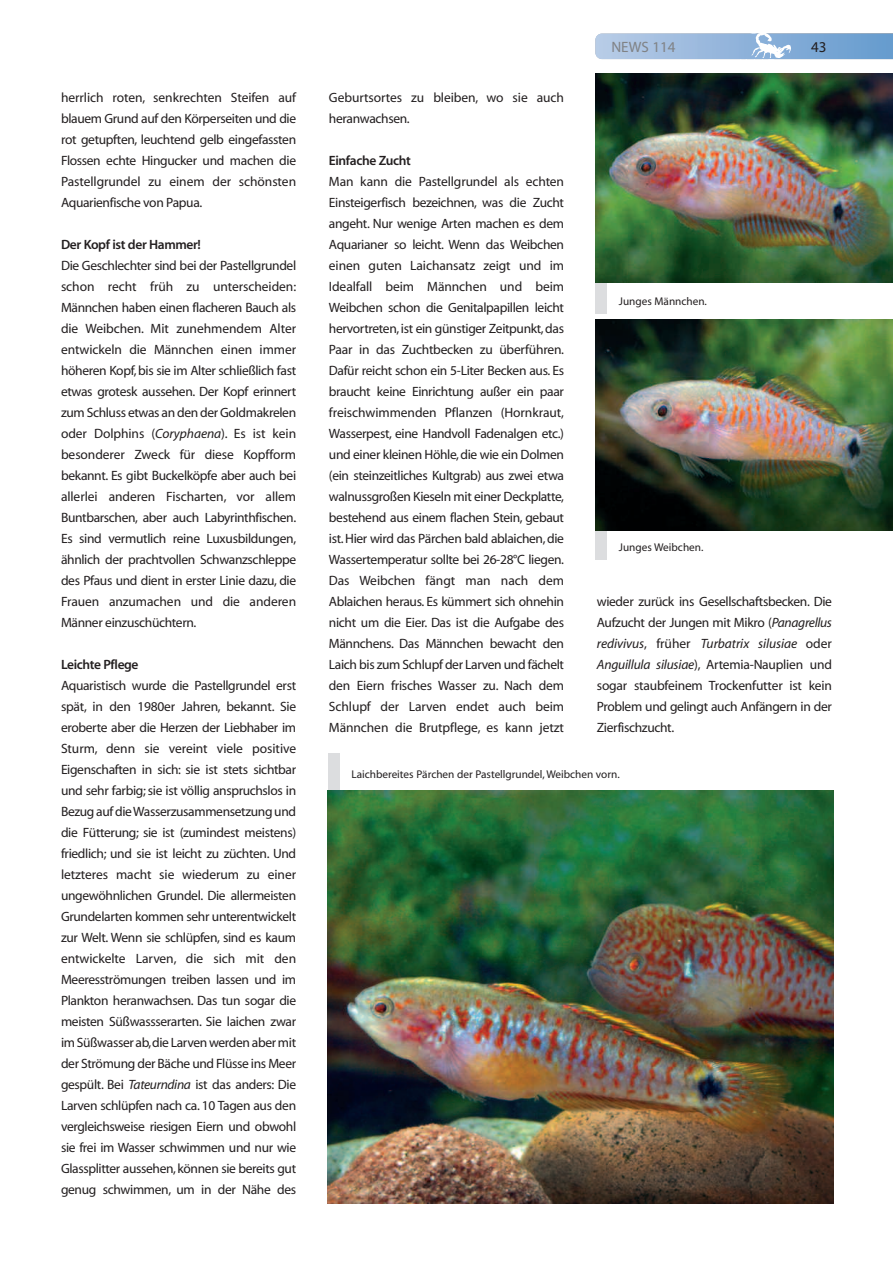
<style>
.page{position:relative;width:893px;height:1263px;background:#fff}
.page>*{position:absolute;margin:0;border:0;box-sizing:border-box;transform-origin:0 0}
.t1{font:15px "Myriad MM 412 wt 601 wd";color:#808285}
.t2{font:15px "Myriad MM 412 wt 601 wd";color:#231f20}
.t3{font:13.5px/21px "Myriad MM 412 wt 601 wd";letter-spacing:-.025em;color:#231f20;text-align:justify}
.t4{font:13.5px "Myriad MM 565 wt 600 wd";letter-spacing:-.025em;color:#231f20}
.t5{font:13.5px/21px "Myriad MM 412 wt 601 wd";letter-spacing:-.005em;color:#231f20}
.t6{font:13.5px "Myriad MM It 412 wt 601 wd";letter-spacing:-.005em;color:#231f20}
.t7{font:11.25px "Myriad MM 412 wt 601 wd";color:#231f20}
.s1{font-family:"Myriad MM It 412 wt 601 wd"}
.s2{font-family:"Myriad MM 412 wt 601 wd"}
</style>
<div class="page">
<svg style="left:595px;top:33px;width:298px;height:27px;background:#98b9dc"></svg>
<div style="left:328px;top:753px;width:12px;height:43px;background:#dcdddf"></div>
<img style="left:327px;top:791px;width:506px;height:412px">
<div style="left:595px;top:271px;width:12px;height:43px;background:#dcdddf"></div>
<img style="left:595px;top:73px;width:298px;height:210px">
<div style="left:595px;top:517px;width:12px;height:43px;background:#dcdddf"></div>
<img style="left:595px;top:320px;width:298px;height:210px">
<p class="t3" style="left:61px;top:88px;width:237px">herrlich roten, senkrechten Steifen auf blauem Grund auf den Körperseiten und die rot getupften, leuchtend gelb eingefassten Flossen echte Hingucker und machen die Pastellgrundel zu einem der schönsten Aquarienfische von Papua.</p>
<p class="t4" style="left:61px;top:239px;width:141px">Der Kopf ist der Hammer!</p>
<p class="t3" style="left:61px;top:256px;width:237px">Die Geschlechter sind bei der Pastellgrundel schon recht früh zu unterscheiden:<br>Männchen haben einen flacheren Bauch als die Weibchen. Mit zunehmendem Alter entwickeln die Männchen einen immer höheren Kopf,bis sie im Alter schließlich fast etwas grotesk aussehen. Der Kopf erinnert zum Schluss etwas an den der Goldmakrelen oder Dolphins (<span class="s1">Coryphaena</span>). Es ist kein besonderer Zweck für diese Kopfform bekannt. Es gibt Buckelköpfe aber auch bei allerlei anderen Fischarten, vor allem Buntbarschen, aber auch Labyrinthfischen.<br>Es sind vermutlich reine Luxusbildungen, ähnlich der prachtvollen Schwanzschleppe des Pfaus und dient in erster Linie dazu, die Frauen anzumachen und die anderen Männer einzuschüchtern.</p>
<p class="t4" style="left:61px;top:659px;width:79px">Leichte Pflege</p>
<p class="t3" style="left:61px;top:676px;width:237px">Aquaristisch wurde die Pastellgrundel erst spät, in den 1980er Jahren, bekannt. Sie eroberte aber die Herzen der Liebhaber im Sturm, denn sie vereint viele positive Eigenschaften in sich: sie ist stets sichtbar und sehr farbig; sie ist völlig anspruchslos in BezugaufdieWasserzusammensetzungund die Fütterung; sie ist (zumindest meistens) friedlich; und sie ist leicht zu züchten. Und letzteres macht sie wiederum zu einer ungewöhnlichen Grundel. Die allermeisten Grundelarten kommen sehr unterentwickelt zur Welt. Wenn sie schlüpfen, sind es kaum entwickelte Larven, die sich mit den Meeresströmungen treiben lassen und im Plankton heranwachsen. Das tun sogar die meisten Süßwassserarten. Sie laichen zwar im Süßwasser ab,die Larvenwerdenaber mit der Strömung der Bäche und Flüsse ins Meer gespült. Bei <span class="s1">Tateurndina</span> ist das anders: Die Larven schlüpfen nach ca. 10 Tagen aus den vergleichsweise riesigen Eiern und obwohl sie frei im Wasser schwimmen und nur wie Glassplitter aussehen,können sie bereits gut genug schwimmen, um in der Nähe des</p>
<p class="t1" style="left:611px;top:41px;width:66px">NEWS 114</p>
<p class="t2" style="left:811px;top:41px;width:17px">43</p>
<p class="t5" style="left:329px;top:88px;width:237px">Geburtsortes zu bleiben, wo sie auch heranwachsen.</p>
<p class="t4" style="left:329px;top:155px;width:83px">Einfache Zucht</p>
<p class="t3" style="left:329px;top:172px;width:237px">Man kann die Pastellgrundel als echten Einsteigerfisch bezeichnen, was die Zucht angeht. Nur wenige Arten machen es dem Aquarianer so leicht. Wenn das Weibchen einen guten Laichansatz zeigt und im Idealfall beim Männchen und beim Weibchen schon die Genitalpapillen leicht hervortreten, ist ein günstiger Zeitpunkt,das Paar in das Zuchtbecken zu überführen.<br>Dafür reicht schon ein 5-Liter Becken aus. Es braucht keine Einrichtung außer ein paar freischwimmenden Pflanzen (Hornkraut, Wasserpest, eine Handvoll Fadenalgen etc.) und einer kleinen Höhle,die wie ein Dolmen (ein steinzeitliches Kultgrab) aus zwei etwa walnussgroßen Kieseln mit einer Deckplatte, bestehend aus einem flachen Stein, gebaut ist.Hier wird das Pärchen bald ablaichen,die Wassertemperatur sollte bei 26-28°C liegen.<br>Das Weibchen fängt man nach dem Ablaichen heraus. Es kümmert sich ohnehin nicht um die Eier. Das ist die Aufgabe des Männchens. Das Männchen bewacht den Laich bis zum Schlupf der Larven und fächelt den Eiern frisches Wasser zu. Nach dem Schlupf der Larven endet auch beim Männchen die Brutpflege, es kann jetzt</p>
<p class="t7" style="left:619px;top:297px;width:90px">Junges Männchen.</p>
<p class="t7" style="left:619px;top:543px;width:86px">Junges Weibchen.</p>
<p class="t3" style="left:597px;top:592px;width:237px">wieder zurück ins Gesellschaftsbecken. Die<br>Aufzucht der Jungen mit Mikro (<span class="s1">Panagrellus</span></p>
<p class="t6" style="left:597px;top:638px;width:237px">redivivus<span class="s2">, früher</span> Turbatrix silusiae <span class="s2">oder</span></p>
<p class="t3" style="left:597px;top:655px;width:237px"><span class="s1">Anguillula silusiae</span>), Artemia-Nauplien und sogar staubfeinem Trockenfutter ist kein Problem und gelingt auch Anfängern in der Zierfischzucht.</p>
<p class="t7" style="left:351px;top:770px;width:270px">Laichbereites Pärchen der Pastellgrundel,Weibchen vorn.</p>
</div>
